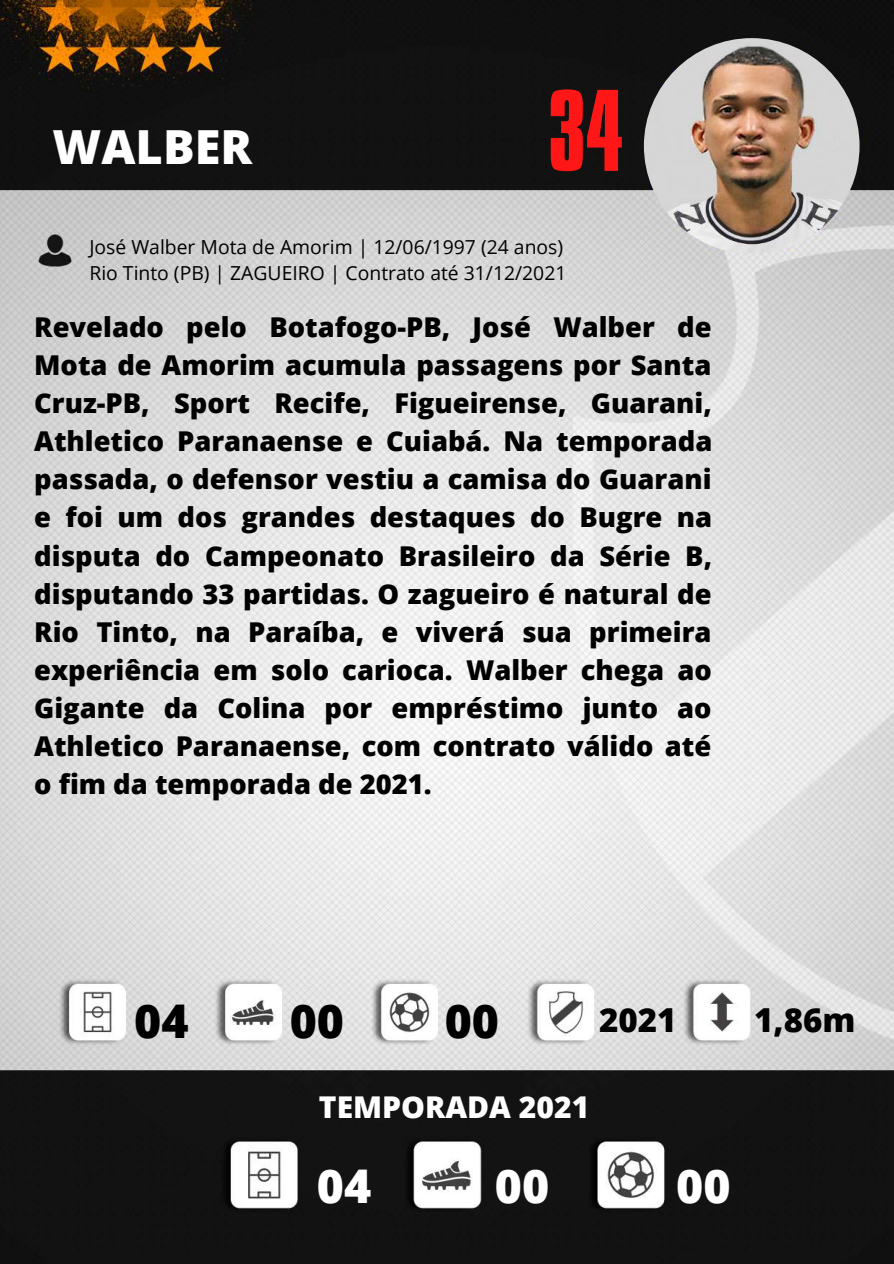
<style>
.page{position:relative;width:894px;height:1264px;background:#fff}
.page>*{position:absolute;margin:0;border:0;box-sizing:border-box;transform-origin:0 0}
.t1{font:99.75px "Aka Acid GR Compacta";color:#ff1616}
.t2{font:800 46.95px "Open Sans";color:#fff}
.t3{font:800 46.5px "Open Sans";color:#000}
.t4{font:800 46.5px "Open Sans";color:#fff}
.t5{font:800 33px "Open Sans";color:#000}
.t6{font:800 30px "Open Sans";color:#fff}
.t7{font:800 27.3px/38.1px "Open Sans";color:#000;text-align:justify}
.t8{font:19.35px/26.1px "Open Sans";color:#000}
</style>
<div class="page">
<img style="left:0;top:0;width:893px;height:1263px">
<img style="left:643px;top:38px;width:216px;height:216px;border-radius:50%">
<div style="left:372px;top:1072px;width:150px;height:49px;background:#131313"></div>
<h2 class="t2" style="left:53px;top:114px;width:201px">WALBER</h2>
<h1 class="t1" style="left:547px;top:92px;width:78px">34</h1>
<p class="t8" style="left:89px;top:233px;width:478px">José Walber Mota de Amorim | 12/06/1997 (24 anos)<br>Rio Tinto (PB) | ZAGUEIRO | Contrato até 31/12/2021</p>
<p class="t7" style="left:34px;top:307px;width:679px">Revelado pelo Botafogo-PB, José Walber de Mota de Amorim acumula passagens por Santa Cruz-PB, Sport Recife, Figueirense, Guarani, Athletico Paranaense e Cuiabá. Na temporada passada, o defensor vestiu a camisa do Guarani e foi um dos grandes destaques do Bugre na disputa do Campeonato Brasileiro da Série B, disputando 33 partidas. O zagueiro é natural de Rio Tinto, na Paraíba, e viverá sua primeira experiência em solo carioca. Walber chega ao Gigante da Colina por empréstimo junto ao Athletico Paranaense, com contrato válido até o fim da temporada de 2021.</p>
<h3 class="t3" style="left:134px;top:988px;width:56px">04</h3>
<h3 class="t3" style="left:289px;top:988px;width:56px">00</h3>
<h3 class="t3" style="left:444px;top:988px;width:56px">00</h3>
<p class="t5" style="left:599px;top:997px;width:79px">2021</p>
<p class="t5" style="left:754px;top:997px;width:103px">1,86m</p>
<p class="t6" style="left:319px;top:1085px;width:272px">TEMPORADA 2021</p>
<h3 class="t4" style="left:317px;top:1153px;width:56px">04</h3>
<h3 class="t4" style="left:495px;top:1153px;width:56px">00</h3>
<h3 class="t4" style="left:676px;top:1153px;width:56px">00</h3>
</div>
